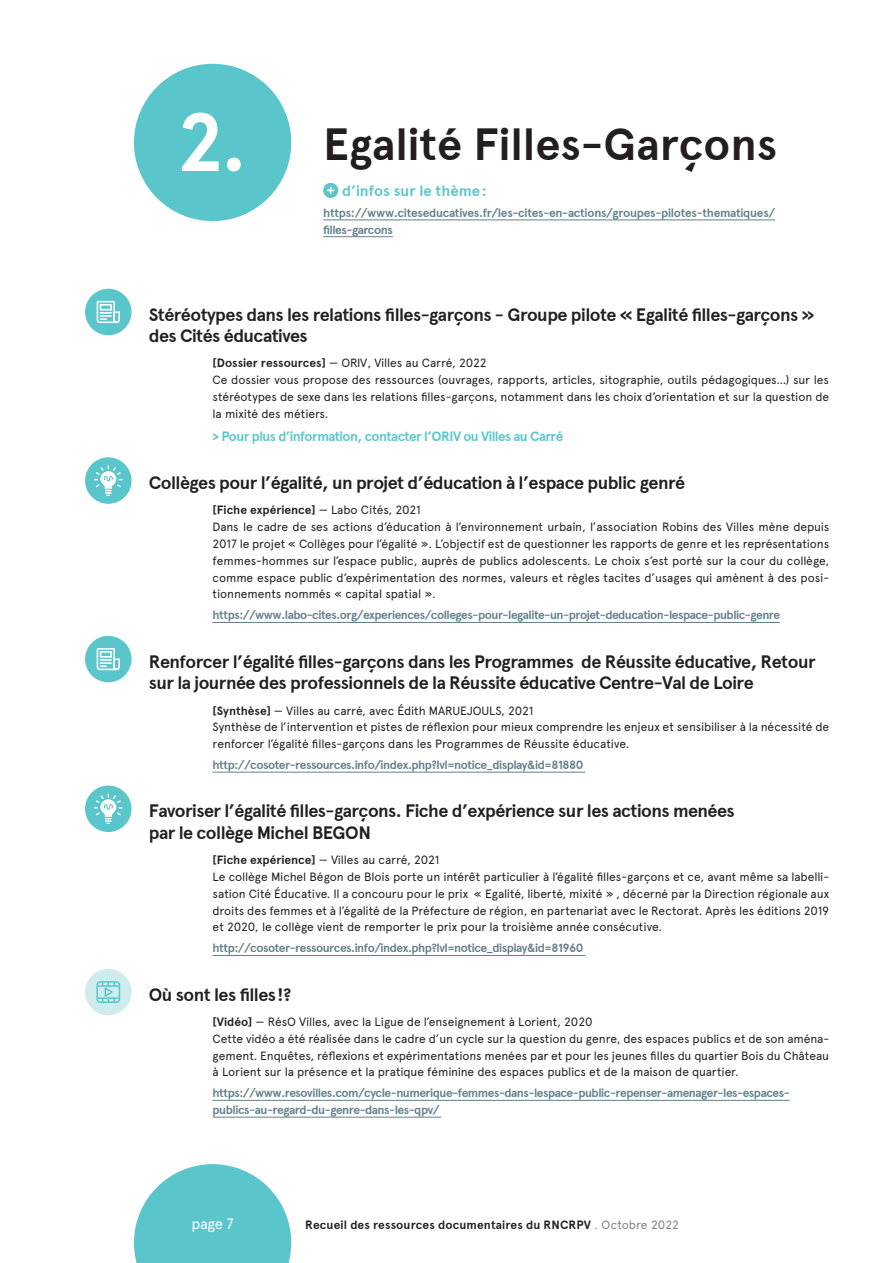
<style>
.page{position:relative;width:893px;height:1263px;background:#fff}
.page>*{position:absolute;margin:0;border:0;box-sizing:border-box;transform-origin:0 0}
.t1{font:700 82.5px "Apercu Pro";color:#fff}
.t2{font:700 45px "Apercu Pro";color:#231f20}
.t3{font:700 18px/21.6px "Apercu Pro";letter-spacing:-.03em;color:#231f20}
.t4{font:700 15px "Apercu Pro";color:#5ac6cc}
.t5{font:15px "Apercu Pro";color:#fff}
.t6{font:700 13.5px "Apercu Pro";letter-spacing:-.04em;color:#5ac6cc}
.t7{font:12px/16.8px "Apercu Pro";letter-spacing:-.01em;color:#231f20}
.t8{font:700 12px/16.8px "Apercu Pro";letter-spacing:-.04em;color:#647f8c}
.t9{font:700 12px "Apercu Pro";letter-spacing:.01em;color:#231f20}
.s1{font-weight:700}
.s2{font-weight:400;color:#808285}
</style>
<div class="page">
<hr style="left:213px;top:622px;width:567px;height:1px;background:#647f8c">
<hr style="left:213px;top:772px;width:372px;height:1px;background:#647f8c">
<hr style="left:213px;top:955px;width:372px;height:1px;background:#647f8c">
<hr style="left:213px;top:1100px;width:576px;height:1px;background:#647f8c">
<hr style="left:213px;top:1117px;width:228px;height:1px;background:#647f8c">
<div style="left:85px;top:289px;width:47px;height:46px;background:#5ac6cc;border-radius:50%"></div>
<svg style="left:97px;top:301px;width:23px;height:22px"></svg>
<div style="left:85px;top:457px;width:47px;height:47px;background:#5ac6cc;border-radius:50%"></div>
<svg style="left:94px;top:465px;width:29px;height:31px"></svg>
<div style="left:85px;top:636px;width:47px;height:46px;background:#5ac6cc;border-radius:50%"></div>
<svg style="left:97px;top:648px;width:23px;height:22px"></svg>
<div style="left:85px;top:785px;width:47px;height:47px;background:#5ac6cc;border-radius:50%"></div>
<svg style="left:94px;top:793px;width:29px;height:31px"></svg>
<div style="left:85px;top:969px;width:47px;height:46px;background:#cfebed;border-radius:50%"></div>
<svg style="left:96px;top:981px;width:24px;height:22px"></svg>
<svg style="left:134px;top:1164px;width:157px;height:99px"></svg>
<div style="left:134px;top:64px;width:157px;height:157px;background:#5ac6cc;border-radius:50%"></div>
<hr style="left:323px;top:220px;width:452px;height:1px;background:#647f8c">
<hr style="left:323px;top:236px;width:70px;height:1px;background:#647f8c">
<div style="left:323px;top:183px;width:15px;height:15px;background:#5ac6cc;border-radius:50%"></div>
<svg style="left:327px;top:187px;width:7px;height:7px"></svg>
<h1 class="t1" style="left:177px;top:92px;width:72px">2.</h1>
<h2 class="t2" style="left:323px;top:118px;width:456px">Egalité Filles-Garçons</h2>
<p class="t4" style="left:342px;top:182px;width:146px">d’infos sur le thème :</p>
<p class="t8" style="left:323px;top:204px;width:453px">https://www.citeseducatives.fr/les-cites-en-actions/groupes-pilotes-thematiques/ filles-garcons</p>
<h3 class="t3" style="left:149px;top:303px;width:667px">Stéréotypes dans les relations filles-garçons - Groupe pilote « Egalité filles-garçons » des Cités éducatives</h3>
<p class="t7" style="left:213px;top:354px;width:618px"><span class="s1">[Dossier ressources]</span> — ORIV, Villes au Carré, 2022<br>Ce dossier vous propose des ressources (ouvrages, rapports, articles, sitographie, outils pédagogiques…) sur les stéréotypes de sexe dans les relations filles-garçons, notamment dans les choix d’orientation et sur la question de la mixité des métiers.</p>
<p class="t6" style="left:213px;top:428px;width:352px">&gt; Pour plus d’information, contacter l’ORIV ou Villes au Carré</p>
<h3 class="t3" style="left:149px;top:472px;width:538px">Collèges pour l’égalité, un projet d’éducation à l’espace public genré</h3>
<p class="t7" style="left:213px;top:501px;width:618px"><span class="s1">[Fiche expérience]</span> — Labo Cités, 2021<br>Dans le cadre de ses actions d’éducation à l’environnement urbain, l’association Robins des Villes mène depuis 2017 le projet « Collèges pour l’égalité ». L’objectif est de questionner les rapports de genre et les représentations femmes-hommes sur l’espace public, auprès de publics adolescents. Le choix s’est porté sur la cour du collège, comme espace public d’expérimentation des normes, valeurs et règles tacites d’usages qui amènent à des posi&shy;tionnements nommés « capital spatial ».</p>
<p class="t8" style="left:213px;top:607px;width:569px">https://www.labo-cites.org/experiences/colleges-pour-legalite-un-projet-deducation-lespace-public-genre</p>
<h3 class="t3" style="left:149px;top:651px;width:668px">Renforcer l’égalité filles-garçons dans les Programmes de Réussite éducative, Retour sur la journée des professionnels de la Réussite éducative Centre-Val de Loire</h3>
<p class="t7" style="left:213px;top:701px;width:618px"><span class="s1">[Synthèse]</span> — Villes au carré, avec Édith MARUEJOULS, 2021<br>Synthèse de l’intervention et pistes de réflexion pour mieux comprendre les enjeux et sensibiliser à la nécessité de renforcer l’égalité filles-garçons dans les Programmes de Réussite éducative.</p>
<p class="t8" style="left:213px;top:757px;width:372px">http://cosoter-ressources.info/index.php?lvl=notice_display&amp;id=81880</p>
<h3 class="t3" style="left:149px;top:800px;width:587px">Favoriser l’égalité filles-garçons. Fiche d’expérience sur les actions menées par le collège Michel BEGON</h3>
<p class="t7" style="left:213px;top:851px;width:618px"><span class="s1">[Fiche expérience]</span> — Villes au carré, 2021<br>Le collège Michel Bégon de Blois porte un intérêt particulier à l’égalité filles-garçons et ce, avant même sa labelli&shy;sation Cité Éducative. Il a concouru pour le prix « Egalité, liberté, mixité » , décerné par la Direction régionale aux droits des femmes et à l’égalité de la Préfecture de région, en partenariat avec le Rectorat. Après les éditions 2019 et 2020, le collège vient de remporter le prix pour la troisième année consécutive.</p>
<p class="t8" style="left:213px;top:940px;width:372px">http://cosoter-ressources.info/index.php?lvl=notice_display&amp;id=81960</p>
<h3 class="t3" style="left:149px;top:983px;width:144px">Où sont les filles !?</h3>
<p class="t7" style="left:213px;top:1012px;width:618px"><span class="s1">[Vidéo]</span> — RésO Villes, avec la Ligue de l’enseignement à Lorient, 2020<br>Cette vidéo a été réalisée dans le cadre d’un cycle sur la question du genre, des espaces publics et de son aména&shy;gement. Enquêtes, réflexions et expérimentations menées par et pour les jeunes filles du quartier Bois du Château à Lorient sur la présence et la pratique féminine des espaces publics et de la maison de quartier.</p>
<p class="t8" style="left:213px;top:1085px;width:579px">https://www.resovilles.com/cycle-numerique-femmes-dans-lespace-public-repenser-amenager-les-espaces&shy;publics-au-regard-du-genre-dans-les-qpv/</p>
<p class="t5" style="left:192px;top:1212px;width:44px">page 7</p>
<p class="t9" style="left:305px;top:1217px;width:375px">Recueil des ressources documentaires du RNCRPV <span class="s2">. Octobre 2022</span></p>
</div>
